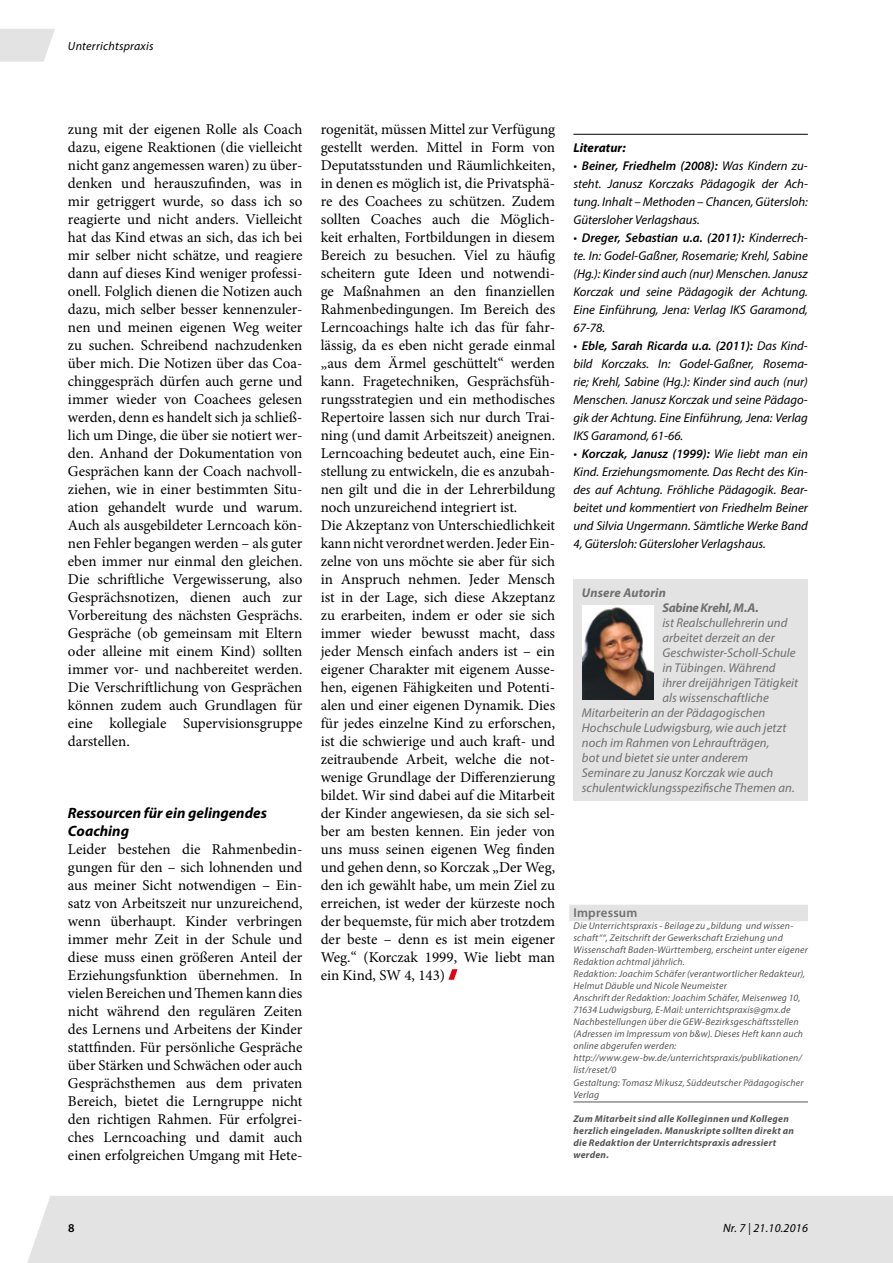
<style>
.page{position:relative;width:893px;height:1263px;background:#fff}
.page>*{position:absolute;margin:0;border:0;box-sizing:border-box;transform-origin:0 0}
.t1{font:15px/18px "Minion Pro";color:#000;text-align:justify}
.t2{font:italic 700 15px/18px "Myriad Pro";color:#000}
.t3{font:600 12.9px "Myriad Pro";letter-spacing:.015em;color:#6f6f6e}
.t4{font:italic 12.75px/18px "Myriad Pro";color:#000;text-align:justify}
.t5{font:italic 12.75px "Myriad Pro";letter-spacing:.005em;color:#6f6f6e}
.t6{font:italic 700 12.75px/15px "Myriad Pro";letter-spacing:.005em;color:#6f6f6e}
.t7{font:italic 700 12.75px "Myriad Pro";letter-spacing:.005em;color:#000}
.t8{font:italic 12px "Myriad Pro";letter-spacing:.02em;color:#000}
.t9{font:600 12px "Myriad Pro";color:#000}
.t10{font:italic 9.75px/12px "Myriad Pro";letter-spacing:.02em;color:#565656}
.t11{font:italic 700 9.75px/12px "Myriad Pro";letter-spacing:.025em;color:#565656}
.s1{font-weight:600}
</style>
<div class="page">
<div style="left:27px;top:1196px;width:866px;height:67px;background:#e3e3e3"></div>
<svg style="left:0;top:29px;width:55px;height:33px;background:#e6e6e6"></svg>
<svg style="left:448px;top:969px;width:10px;height:11px"></svg>
<hr style="left:573px;top:134px;width:235px;height:1px;background:#000">
<div style="left:573px;top:579px;width:235px;height:222px;background:#e3e3e3"></div>
<img style="left:583px;top:605px;width:71px;height:95px">
<div style="left:569px;top:905px;width:239px;height:16px;background:#e3e3e3"></div>
<hr style="left:573px;top:1101px;width:235px;height:1px;background:#565656">
<p class="t8" style="left:68px;top:38px;width:87px">Unterrichtspraxis</p>
<p class="t1" style="left:68px;top:120px;width:236px">zung mit der eigenen Rolle als Coach dazu, eigene Reaktionen (die vielleicht nicht ganz angemessen waren) zu über&shy;denken und herauszufinden, was in mir getriggert wurde, so dass ich so reagierte und nicht anders. Vielleicht hat das Kind etwas an sich, das ich bei mir selber nicht schätze, und reagiere dann auf dieses Kind weniger professi&shy;onell. Folglich dienen die Notizen auch dazu, mich selber besser kennenzuler&shy;nen und meinen eigenen Weg weiter zu suchen. Schreibend nachzudenken über mich. Die Notizen über das Coa&shy;chinggespräch dürfen auch gerne und immer wieder von Coachees gelesen werden, denn es handelt sich ja schließ&shy;lich um Dinge, die über sie notiert wer&shy;den. Anhand der Dokumentation von Gesprächen kann der Coach nachvoll&shy;ziehen, wie in einer bestimmten Situ&shy;ation gehandelt wurde und warum.<br>Auch als ausgebildeter Lerncoach kön&shy;nen Fehler begangen werden – als guter eben immer nur einmal den gleichen.<br>Die schriftliche Vergewisserung, also Gesprächsnotizen, dienen auch zur Vorbereitung des nächsten Gesprächs.<br>Gespräche (ob gemeinsam mit Eltern oder alleine mit einem Kind) sollten immer vor- und nachbereitet werden.<br>Die Verschriftlichung von Gesprächen können zudem auch Grundlagen für eine kollegiale Supervisionsgruppe darstellen.</p>
<p class="t2" style="left:68px;top:803px;width:200px">Ressourcen für ein gelingendes<br>Coaching</p>
<p class="t1" style="left:68px;top:840px;width:236px">Leider bestehen die Rahmenbedin&shy;gungen für den – sich lohnenden und aus meiner Sicht notwendigen – Ein&shy;satz von Arbeitszeit nur unzureichend, wenn überhaupt. Kinder verbringen immer mehr Zeit in der Schule und diese muss einen größeren Anteil der Erziehungsfunktion übernehmen. In vielen Bereichen und Themen kann dies nicht während den regulären Zeiten des Lernens und Arbeitens der Kinder stattfinden. Für persönliche Gespräche über Stärken und Schwächen oder auch Gesprächsthemen aus dem privaten Bereich, bietet die Lerngruppe nicht den richtigen Rahmen. Für erfolgrei&shy;ches Lerncoaching und damit auch einen erfolgreichen Umgang mit Hete-</p>
<p class="t1" style="left:321px;top:120px;width:236px;text-align:left">rogenität, müssen Mittel zur Verfügung gestellt werden. Mittel in Form von Deputatsstunden und Räumlichkeiten, in denen es möglich ist, die Privatsphä&shy;re des Coachees zu schützen. Zudem sollten Coaches auch die Möglich&shy;keit erhalten, Fortbildungen in diesem Bereich zu besuchen. Viel zu häufig scheitern gute Ideen und notwendi&shy;ge Maßnahmen an den finanziellen Rahmenbedingungen. Im Bereich des Lerncoachings halte ich das für fahr&shy;lässig, da es eben nicht gerade einmal „aus dem Ärmel geschüttelt“ werden kann. Fragetechniken, Gesprächsfüh&shy;rungsstrategien und ein methodisches Repertoire lassen sich nur durch Trai&shy;ning (und damit Arbeitszeit) aneignen.<br>Lerncoaching bedeutet auch, eine Ein&shy;stellung zu entwickeln, die es anzubah&shy;nen gilt und die in der Lehrerbildung noch unzureichend integriert ist.<br>Die Akzeptanz von Unterschiedlichkeit kann nicht verordnet werden. Jeder Ein&shy;zelne von uns möchte sie aber für sich in Anspruch nehmen. Jeder Mensch ist in der Lage, sich diese Akzeptanz zu erarbeiten, indem er oder sie sich immer wieder bewusst macht, dass jeder Mensch einfach anders ist – ein eigener Charakter mit eigenem Ausse&shy;hen, eigenen Fähigkeiten und Potenti&shy;alen und einer eigenen Dynamik. Dies für jedes einzelne Kind zu erforschen, ist die schwierige und auch kraft- und zeitraubende Arbeit, welche die not&shy;wenige Grundlage der Differenzierung bildet. Wir sind dabei auf die Mitarbeit der Kinder angewiesen, da sie sich sel&shy;ber am besten kennen. Ein jeder von uns muss seinen eigenen Weg finden und gehen denn, so Korczak „Der Weg, den ich gewählt habe, um mein Ziel zu erreichen, ist weder der kürzeste noch der bequemste, für mich aber trotzdem der beste – denn es ist mein eigener Weg.“ (Korczak 1999, Wie liebt man ein Kind, SW 4, 143)</p>
<p class="t7" style="left:573px;top:139px;width:54px">Literatur:</p>
<p class="t4" style="left:573px;top:156px;width:236px">• <span class="s1">Beiner, Friedhelm (2008):</span> Was Kindern zu&shy;steht. Janusz Korczaks Pädagogik der Ach&shy;tung. Inhalt – Methoden – Chancen, Gütersloh:<br>Gütersloher Verlagshaus.</p>
<p class="t4" style="left:573px;top:228px;width:236px">• <span class="s1">Dreger, Sebastian u.a. (2011):</span> Kinderrech&shy;te. In: Godel-Gaßner, Rosemarie; Krehl, Sabine (Hg.): Kinder sind auch (nur) Menschen. Janusz Korczak und seine Pädagogik der Achtung.<br>Eine Einführung, Jena: Verlag IKS Garamond, 67-78.</p>
<p class="t4" style="left:573px;top:336px;width:236px">• <span class="s1">Eble, Sarah Ricarda u.a. (2011):</span> Das Kind&shy;bild Korczaks. In: Godel-Gaßner, Rosema&shy;rie; Krehl, Sabine (Hg.): Kinder sind auch (nur)<br>Menschen. Janusz Korczak und seine Pädago&shy;gik der Achtung. Eine Einführung, Jena: Verlag IKS Garamond, 61-66.</p>
<p class="t4" style="left:573px;top:444px;width:236px">• <span class="s1">Korczak, Janusz (1999):</span> Wie liebt man ein Kind. Erziehungsmomente. Das Recht des Kin&shy;des auf Achtung. Fröhliche Pädagogik. Bear&shy;beitet und kommentiert von Friedhelm Beiner und Silvia Ungermann. Sämtliche Werke Band 4, Gütersloh: Gütersloher Verlagshaus.</p>
<p class="t6" style="left:662px;top:585px;width:98px;text-indent:-81px">Unsere Autorin<br>Sabine Krehl, M.A.</p>
<p class="t5" style="left:662px;top:615px;width:126px">ist Realschullehrerin und</p>
<p class="t5" style="left:662px;top:630px;width:114px">arbeitet derzeit an der</p>
<p class="t5" style="left:662px;top:645px;width:135px">Geschwister-Scholl-Schule</p>
<p class="t5" style="left:662px;top:660px;width:115px">in Tübingen. Während</p>
<p class="t5" style="left:662px;top:675px;width:137px">ihrer dreijährigen Tätigkeit</p>
<p class="t5" style="left:662px;top:690px;width:108px">als wissenschaftliche</p>
<p class="t5" style="left:582px;top:705px;width:185px">Mitarbeiterin an der Pädagogischen</p>
<p class="t5" style="left:582px;top:720px;width:206px">Hochschule Ludwigsburg, wie auch jetzt</p>
<p class="t5" style="left:582px;top:735px;width:189px">noch im Rahmen von Lehraufträgen,</p>
<p class="t5" style="left:582px;top:750px;width:168px">bot und bietet sie unter anderem</p>
<p class="t5" style="left:582px;top:765px;width:193px">Seminare zu Janusz Korczak wie auch</p>
<p class="t5" style="left:582px;top:780px;width:214px">schulentwicklungsspezifische Themen an.</p>
<p class="t3" style="left:573px;top:905px;width:65px">Impressum</p>
<p class="t10" style="left:573px;top:920px;width:236px">Die Unterrichtspraxis - Beilage zu „bildung und wissen&shy;schaft““, Zeitschrift der Gewerkschaft Erziehung und Wissenschaft Baden-Württemberg, erscheint unter eigener Redaktion achtmal jährlich.<br>Redaktion: Joachim Schäfer (verantwortlicher Redakteur), Helmut Däuble und Nicole Neumeister<br>Anschrift der Redaktion: Joachim Schäfer, Meisenweg 10, 71634 Ludwigsburg, E-Mail: unterrichtspraxis@gmx.de Nachbestellungen über die GEW-Bezirksgeschäftsstellen (Adressen im Impressum von b&amp;w). Dieses Heft kann auch online abgerufen werden: http://www.gew-bw.de/unterrichtspraxis/publikationen/ list/reset/0<br>Gestaltung: Tomasz Mikusz, Süddeutscher Pädagogischer Verlag</p>
<p class="t11" style="left:573px;top:1112px;width:222px">Zum Mitarbeit sind alle Kolleginnen und Kollegen herzlich eingeladen. Manuskripte sollten direkt an die Redaktion der Unterrichtspraxis adressiert werden.</p>
<p class="t9" style="left:68px;top:1220px;width:8px">8</p>
<p class="t8" style="left:723px;top:1220px;width:86px">Nr. 7 | 21.10.2016</p>
</div>
